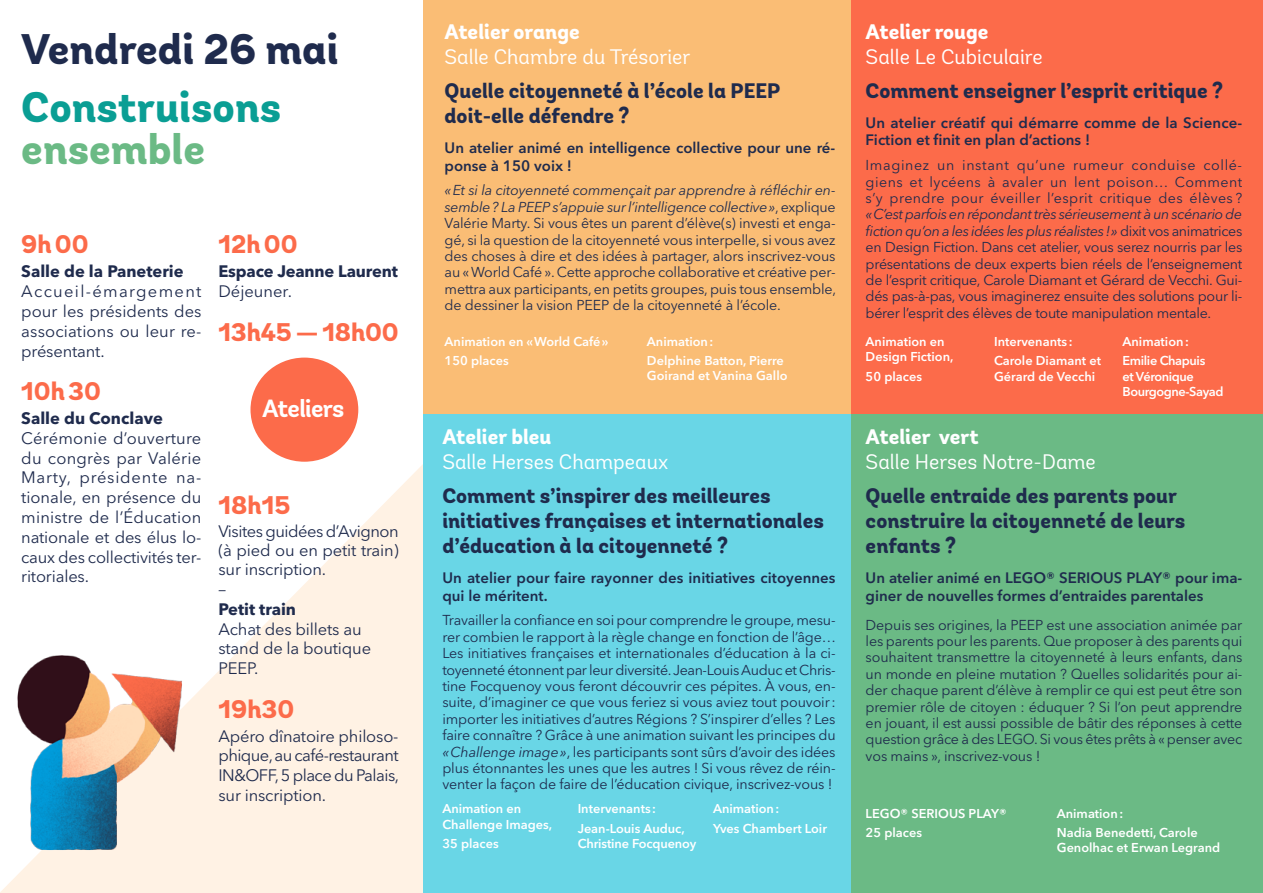
<style>
.page{position:relative;width:1263px;height:893px;background:#fff}
.page>*{position:absolute;margin:0;border:0;box-sizing:border-box;transform-origin:0 0}
.t1{font:800 42.75px "Andes";color:#1f2b4d}
.t2{font:800 42.75px "Andes";color:#0a9e94}
.t3{font:800 42.75px "Andes";color:#6bba85}
.t4{font:800 25.5px "Andes";color:#fc6b4a}
.t5{font:700 24.9px "Andes";letter-spacing:-.03em;color:#fff}
.t6{font:800 21px/25.2px "Andes";color:#1f2b4d}
.t7{font:21px "Andes";color:#fff}
.t8{font:800 21px "Andes";color:#fff}
.t9{font:16.5px/19.8px "Avenir Next LT Pro";letter-spacing:-.01em;color:#1f2b4d;text-align:justify}
.t10{font:700 16.5px "Avenir Next LT Pro";color:#1f2b4d}
.t11{font:condensed 16.5px "Avenir Next LT Pro";color:#1f2b4d}
.t12{font:600 15px/17.2px "Avenir Next LT Pro";color:#1f2b4d}
.t13{font:14.25px/16.4px "Avenir Next LT Pro";letter-spacing:-.01em;color:#1f2b4d;text-align:justify}
.t14{font:600 12.75px/19.5px "Avenir Next LT Pro";color:#fff}
.t15{font:600 12.75px/19.5px "Avenir Next LT Pro";letter-spacing:-.03em;color:#fff}
.s1{font-style:italic}
</style>
<div class="page">
<div style="left:851px;top:0;width:412px;height:497px;background:#fc6b4a"></div>
<div style="left:851px;top:415px;width:412px;height:478px;background:#6bba85"></div>
<svg style="left:0;top:464px;width:423px;height:429px;fill:#fff2e4"></svg>
<div style="left:423px;top:0;width:428px;height:497px;background:#fabd75"></div>
<div style="left:423px;top:415px;width:428px;height:478px;background:#69d6e6"></div>
<div style="left:250px;top:358px;width:108px;height:104px;background:#fc6b4a;border-radius:50%"></div>
<img style="left:16px;top:653px;width:168px;height:200px">
<h1 class="t1" style="left:21px;top:22px;width:319px">Vendredi 26 mai</h1>
<h1 class="t2" style="left:21px;top:80px;width:261px">Construisons</h1>
<h1 class="t3" style="left:21px;top:122px;width:185px">ensemble</h1>
<h2 class="t4" style="left:21px;top:228px;width:69px">9h00</h2>
<p class="t10" style="left:21px;top:262px;width:164px">Salle de la Paneterie</p>
<p class="t9" style="left:21px;top:281px;width:182px">Accueil-émargement pour les présidents des associations ou leur re&shy;présentant.</p>
<h2 class="t4" style="left:21px;top:375px;width:81px">10h30</h2>
<p class="t10" style="left:21px;top:408px;width:143px">Salle du Conclave</p>
<p class="t9" style="left:21px;top:428px;width:182px">Cérémonie d’ouverture du congrès par Valérie Marty, présidente na&shy;tionale, en présence du ministre de l’Éducation nationale et des élus lo&shy;caux des collectivités ter&shy;ritoriales.</p>
<h2 class="t4" style="left:218px;top:228px;width:81px">12h00</h2>
<p class="t10" style="left:218px;top:262px;width:181px">Espace Jeanne Laurent</p>
<p class="t9" style="left:218px;top:281px;width:75px">Déjeuner.</p>
<h2 class="t4" style="left:218px;top:316px;width:182px">13h45 — 18h00</h2>
<h3 class="t5" style="left:262px;top:393px;width:84px">Ateliers</h3>
<h2 class="t4" style="left:218px;top:489px;width:73px">18h15</h2>
<p class="t9" style="left:218px;top:522px;width:182px;line-height:19px">Visites guidées d’Avignon (à pied ou en petit train) sur inscription.</p>
<p class="t11" style="left:218px;top:579px;width:9px">—</p>
<p class="t10" style="left:218px;top:599px;width:79px">Petit train</p>
<p class="t9" style="left:218px;top:619px;width:154px;text-align:left">Achat des billets au stand de la boutique<br>PEEP.</p>
<h2 class="t4" style="left:218px;top:693px;width:78px">19h30</h2>
<p class="t9" style="left:218px;top:726px;width:182px">Apéro dînatoire philoso&shy;phique, au café-restaurant IN&amp;OFF, 5 place du Palais, sur inscription.</p>
<h3 class="t8" style="left:445px;top:19px;width:137px">Atelier orange</h3>
<h3 class="t7" style="left:445px;top:44px;width:247px">Salle Chambre du Trésorier</h3>
<h3 class="t6" style="left:445px;top:79px;width:337px">Quelle citoyenneté à l’école la PEEP doit-elle défendre ?</h3>
<p class="t12" style="left:445px;top:139px;width:392px">Un atelier animé en intelligence collective pour une ré&shy;ponse à 150 voix !</p>
<p class="t13" style="left:445px;top:182px;width:393px"><span class="s1">«Et si la citoyenneté commençait par apprendre à réfléchir en&shy;semble? La PEEP s’appuie sur l’intelligence collective»</span>, explique Valérie Marty. Si vous êtes un parent d’élève(s) investi et enga&shy;gé, si la question de la citoyenneté vous interpelle, si vous avez des choses à dire et des idées à partager, alors inscrivez-vous au « World Café ». Cette approche collaborative et créative per&shy;mettra aux participants, en petits groupes, puis tous ensemble, de dessiner la vision PEEP de la citoyenneté à l’école.</p>
<p class="t14" style="left:445px;top:331px;width:165px">Animation en «World Café»<br>150 places</p>
<p class="t14" style="left:647px;top:331px;width:138px">Animation:<br>Delphine Batton, Pierre</p>
<p class="t14" style="left:647px;top:366px;width:142px">Goirand et Vanina Gallo</p>
<h3 class="t8" style="left:442px;top:423px;width:111px">Atelier bleu</h3>
<h3 class="t7" style="left:442px;top:449px;width:227px">Salle Herses Champeaux</h3>
<h3 class="t6" style="left:442px;top:484px;width:383px">Comment s’inspirer des meilleures initiatives françaises et internationales d’éducation à la citoyenneté ?</h3>
<p class="t12" style="left:442px;top:569px;width:395px">Un atelier pour faire rayonner des initiatives citoyennes qui le méritent.</p>
<p class="t13" style="left:442px;top:612px;width:395px">Travailler la confiance en soi pour comprendre le groupe, mesu&shy;rer combien le rapport à la règle change en fonction de l’âge… Les initiatives françaises et internationales d’éducation à la ci&shy;toyenneté étonnent par leur diversité. Jean-Louis Auduc et Chris&shy;tine Focquenoy vous feront découvrir ces pépites. À vous, en&shy;suite, d’imaginer ce que vous feriez si vous aviez tout pouvoir: importer les initiatives d’autres Régions ? S’inspirer d’elles ? Les faire connaître ? Grâce à une animation suivant les principes du <span class="s1">«Challenge image»</span>, les participants sont sûrs d’avoir des idées plus étonnantes les unes que les autres ! Si vous rêvez de réin&shy;venter la façon de faire de l’éducation civique, inscrivez-vous !</p>
<p class="t14" style="left:442px;top:801px;width:111px;line-height:15.3px">Animation en<br>Challenge Images,</p>
<p class="t14" style="left:442px;top:834px;width:58px">35 places</p>
<p class="t14" style="left:713px;top:799px;width:115px">Animation:<br>Yves Chambert Loir</p>
<p class="t14" style="left:578px;top:799px;width:109px">Intervenants :<br>Jean-Louis Auduc,</p>
<p class="t14" style="left:578px;top:834px;width:120px">Christine Focquenoy</p>
<h3 class="t8" style="left:866px;top:19px;width:124px">Atelier rouge</h3>
<h3 class="t7" style="left:866px;top:44px;width:179px">Salle Le Cubiculaire</h3>
<h3 class="t6" style="left:866px;top:79px;width:359px">Comment enseigner l’esprit critique ?</h3>
<p class="t12" style="left:866px;top:114px;width:378px">Un atelier créatif qui démarre comme de la Science-<br>Fiction et finit en plan d’actions !</p>
<p class="t13" style="left:866px;top:157px;width:378px">Imaginez un instant qu’une rumeur conduise collé&shy;giens et lycéens à avaler un lent poison… Comment s’y prendre pour éveiller l’esprit critique des élèves ?</p>
<p class="t13" style="left:866px;top:206px;width:378px"><span class="s1">«C’est parfois en répondant très sérieusement à un scénario de fiction qu’on a les idées les plus réalistes !»</span> dixit vos animatrices en Design Fiction. Dans cet atelier, vous serez nourris par les présentations de deux experts bien réels de l’enseignement de l’esprit critique, Carole Diamant et Gérard de Vecchi. Gui&shy;dés pas-à-pas, vous imaginerez ensuite des solutions pour li&shy;bérer l’esprit des élèves de toute manipulation mentale.</p>
<p class="t14" style="left:866px;top:334px;width:89px;line-height:15.3px">Animation en<br>Design Fiction,</p>
<p class="t14" style="left:866px;top:366px;width:58px">50 places</p>
<p class="t15" style="left:1122px;top:332px;width:84px">Animation:<br>Emilie Chapuis</p>
<p class="t15" style="left:1122px;top:369px;width:103px;line-height:15.3px">et Véronique<br>Bourgogne-Sayad</p>
<p class="t14" style="left:994px;top:332px;width:108px">Intervenants :<br>Carole Diamant et</p>
<p class="t14" style="left:994px;top:366px;width:103px">Gérard de Vecchi</p>
<h3 class="t8" style="left:866px;top:423px;width:115px">Atelier vert</h3>
<h3 class="t7" style="left:866px;top:449px;width:232px">Salle Herses Notre-Dame</h3>
<h3 class="t6" style="left:866px;top:484px;width:321px">Quelle entraide des parents pour construire la citoyenneté de leurs enfants ?</h3>
<p class="t12" style="left:866px;top:569px;width:378px">Un atelier animé en LEGO® SERIOUS PLAY® pour ima&shy;giner de nouvelles formes d’entraides parentales</p>
<p class="t13" style="left:866px;top:616px;width:378px">Depuis ses origines, la PEEP est une association animée par les parents pour les parents. Que proposer à des parents qui souhaitent transmettre la citoyenneté à leurs enfants, dans un monde en pleine mutation ? Quelles solidarités pour ai&shy;der chaque parent d’élève à remplir ce qui est peut être son premier rôle de citoyen : éduquer ? Si l’on peut apprendre en jouant, il est aussi possible de bâtir des réponses à cette question grâce à des LEGO. Si vous êtes prêts à « penser avec vos mains », inscrivez-vous !</p>
<p class="t14" style="left:866px;top:803px;width:143px">LEGO® SERIOUS PLAY®<br>25 places</p>
<p class="t14" style="left:1057px;top:803px;width:142px">Animation:<br>Nadia Benedetti, Carole</p>
<p class="t14" style="left:1057px;top:838px;width:165px">Genolhac et Erwan Legrand</p>
</div>
